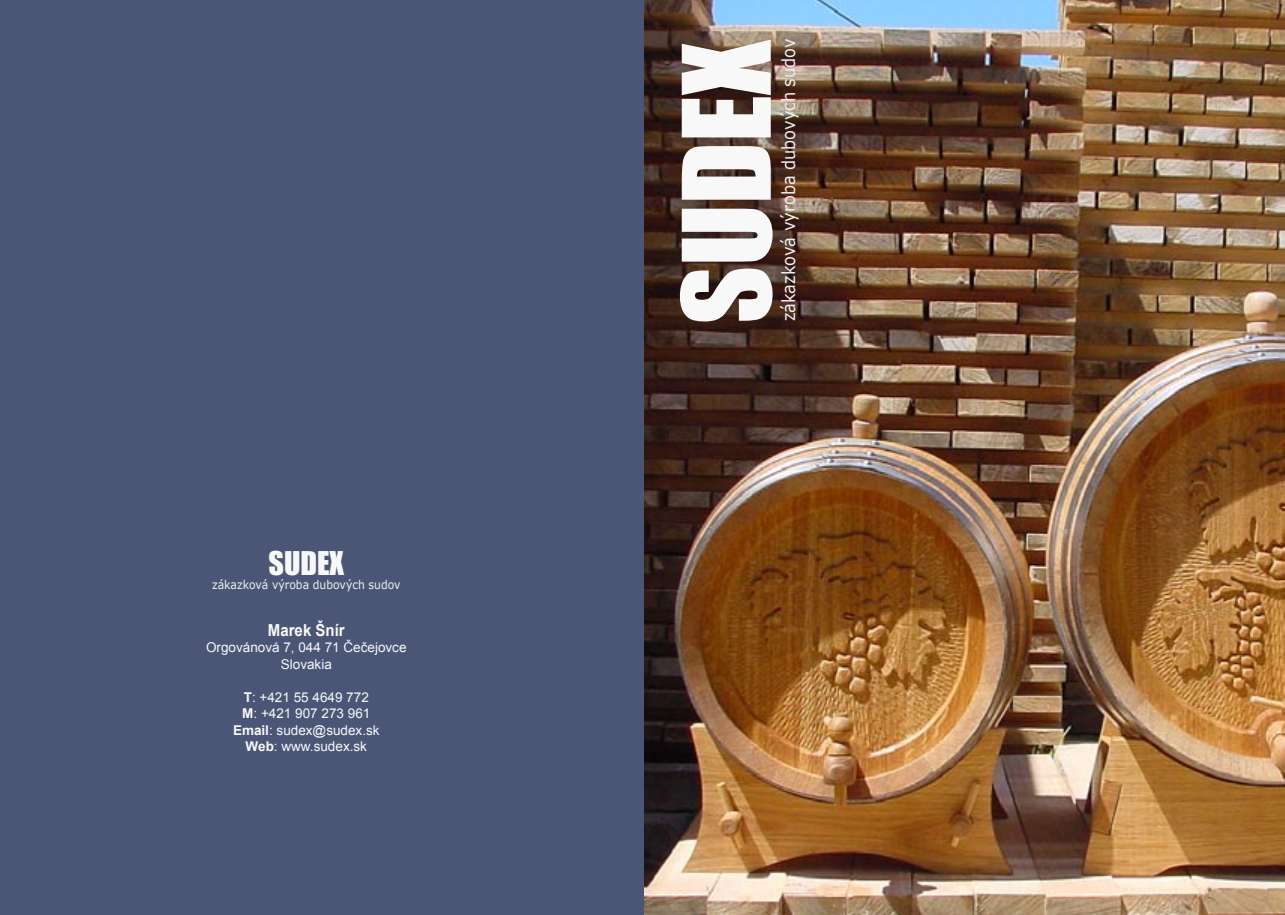
<style>
.page{position:relative;width:1285px;height:915px;background:#fff}
.page>*{position:absolute;margin:0;border:0;box-sizing:border-box;transform-origin:0 0}
.t1{font:112.5px "Impact";color:#f8f8f8}
.t2{font:30px "Impact";color:#f8f8f8}
.t3{font:18px "Verdana";color:#efefef;scale:.9 1}
.t4{font:700 16.5px "Arial";color:#f8f8f8;scale:.91 1}
.t5{font:13.5px "Arial";color:#f8f8f8}
.t6{font:12px "Verdana";color:#efefef;scale:.9 1}
.s1{font-weight:700}
</style>
<div class="page">
<img style="left:643px;top:0;width:641px;height:914px">
<div style="left:0;top:0;width:643px;height:914px;background:#4b5676"></div>
<p class="t2" style="left:268px;top:539px;width:77px">SUDEX</p>
<p class="t6" style="left:212px;top:577px;width:211px">zákazková výroba dubových sudov</p>
<p class="t4" style="left:268px;top:619px;width:86px">Marek Šnír</p>
<p class="t5" style="left:206px;top:638px;width:202px">Orgovánová 7, 044 71 Čečejovce</p>
<p class="t5" style="left:281px;top:655px;width:53px">Slovakia</p>
<p class="t5" style="left:244px;top:688px;width:126px"><span class="s1">T</span>: +421 55 4649 772</p>
<p class="t5" style="left:242px;top:704px;width:129px"><span class="s1">M</span>: +421 907 273 961</p>
<p class="t5" style="left:233px;top:721px;width:148px"><span class="s1">Email</span>: sudex@sudex.sk</p>
<p class="t5" style="left:245px;top:737px;width:123px"><span class="s1">Web</span>: www.sudex.sk</p>
<p class="t1" style="left:639px;top:324px;width:286px;rotate:-90deg">SUDEX</p>
<p class="t3" style="left:777px;top:321px;width:315px;rotate:-90deg">zákazková výroba dubových sudov</p>
</div>
